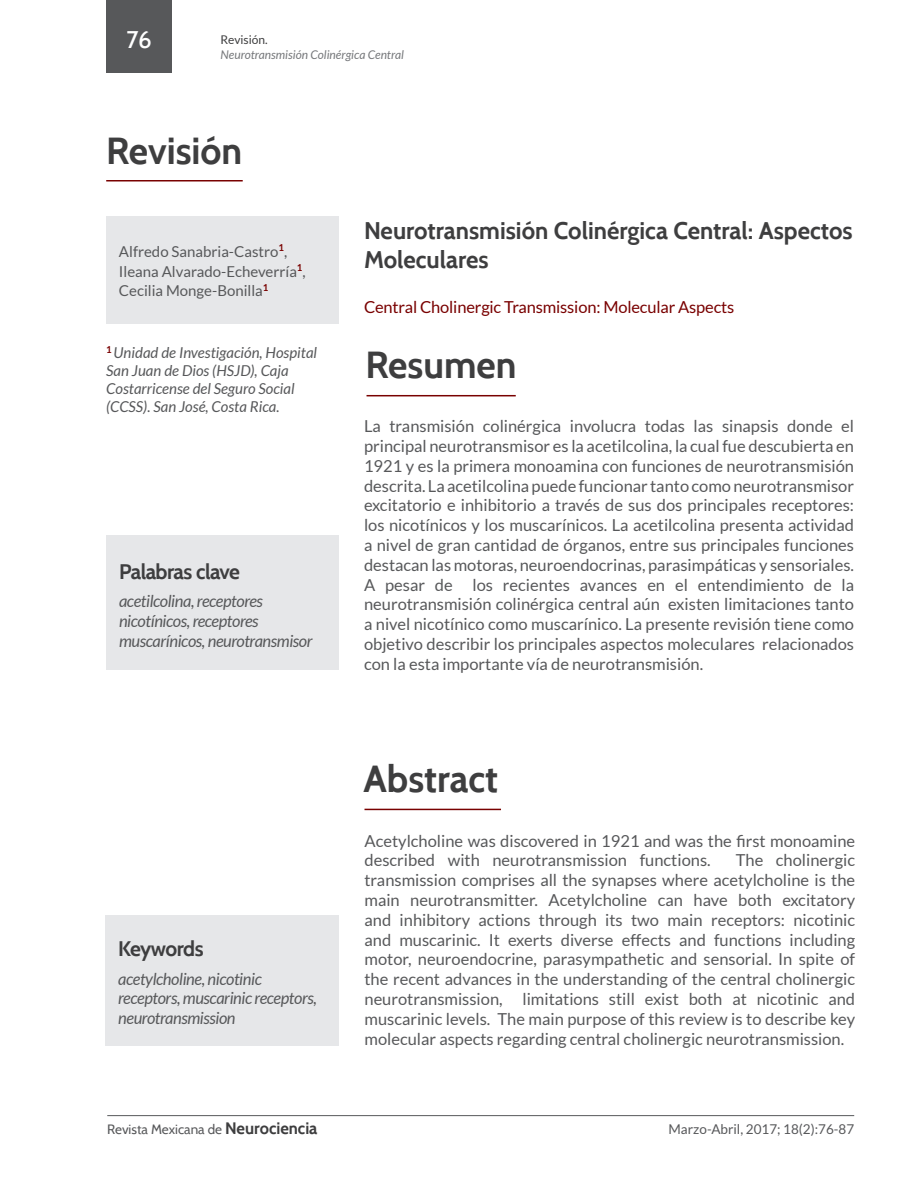
<style>
.page{position:relative;width:918px;height:1188px;background:#fff}
.page>*{position:absolute;margin:0;border:0;box-sizing:border-box;transform-origin:0 0}
.t1{font:700 37.5px "Cabin";color:#3e3e3f}
.t2{font:700 24px/28.8px "Cabin";color:#3e3e3f}
.t3{font:500 24px "Cabin";color:#fff}
.t4{font:700 21px "Cabin";letter-spacing:-.025em;color:#3e3e3f}
.t5{font:16.5px/19.8px "Lato";color:#57585a;text-align:justify}
.t6{font:italic 16.5px/19.8px "Lato";letter-spacing:-.025em;color:#57585a}
.t7{font:16.5px "Lato";letter-spacing:-.01em;color:#790100}
.t8{font:italic 15px/18px "Lato";color:#57585a}
.Paragraph_Style_1{font:15px/19.8px "Lato";color:#57585a}
.t9{font:13.5px "Cabin";color:#57585a}
.t10{font:13.5px "Lato";color:#57585a}
.t11{font:italic 12px "Lato";color:#76787b}
.t12{font:12px "Lato";color:#3e3e3f}
.s1{font-weight:700;font-size:16.5px;color:#3e3e3f}
</style>
<div class="page">
<hr style="left:107px;top:1115px;width:747px;height:1px;background:#57585a">
<div style="left:107px;top:0;width:65px;height:72px;background:#57585a"></div>
<hr style="left:106px;top:180px;width:137px;height:2px;background:#790100">
<div style="left:106px;top:216px;width:233px;height:108px;background:#e6e7e9"></div>
<hr style="left:367px;top:395px;width:149px;height:1px;background:#790100">
<div style="left:106px;top:535px;width:233px;height:135px;background:#e6e7e9"></div>
<hr style="left:365px;top:809px;width:136px;height:1px;background:#790100">
<div style="left:105px;top:915px;width:234px;height:131px;background:#e6e7e9"></div>
<p class="t3" style="left:127px;top:25px;width:27px">76</p>
<p class="t12" style="left:221px;top:33px;width:49px">Revisión.</p>
<p class="t11" style="left:221px;top:48px;width:185px">Neurotransmisión Colinérgica Central</p>
<p class="t1" style="left:106px;top:128px;width:138px">Revisión</p>
<p class="Paragraph_Style_1" style="left:119px;top:241px;width:188px">Alfredo Sanabria-Castro<sup>1</sup>,<br>Ileana Alvarado-Echeverría<sup>1</sup>,<br>Cecilia Monge-Bonilla<sup>1</sup></p>
<p class="t8" style="left:106px;top:344px;width:212px"><sup>1</sup> Unidad de Investigación, Hospital<br>San Juan de Dios (HSJD), Caja<br>Costarricense del Seguro Social (CCSS). San José, Costa Rica.</p>
<p class="t4" style="left:119px;top:559px;width:123px">Palabras clave</p>
<p class="t6" style="left:119px;top:592px;width:195px">acetilcolina, receptores nicotínicos, receptores muscarínicos, neurotransmisor</p>
<p class="t4" style="left:118px;top:936px;width:87px">Keywords</p>
<p class="t6" style="left:118px;top:969px;width:200px">acetylcholine, nicotinic receptors, muscarinic receptors, neurotransmission</p>
<p class="t9" style="left:107px;top:1121px;width:212px">Revista Mexicana de <span class="s1">Neurociencia</span></p>
<p class="t2" style="left:364px;top:216px;width:490px">Neurotransmisión Colinérgica Central: Aspectos<br>Moleculares</p>
<p class="t7" style="left:364px;top:298px;width:372px">Central Cholinergic Transmission: Molecular Aspects</p>
<p class="t1" style="left:366px;top:343px;width:153px">Resumen</p>
<p class="t5" style="left:364px;top:416px;width:492px">La transmisión colinérgica involucra todas las sinapsis donde el principal neurotransmisor es la acetilcolina, la cual fue descubierta en 1921 y es la primera monoamina con funciones de neurotransmisión descrita. La acetilcolina puede funcionar tanto como neurotransmisor excitatorio e inhibitorio a través de sus dos principales receptores: los nicotínicos y los muscarínicos. La acetilcolina presenta actividad a nivel de gran cantidad de órganos, entre sus principales funciones destacan las motoras, neuroendocrinas, parasimpáticas y sensoriales.<br>A pesar de los recientes avances en el entendimiento de la neurotransmisión colinérgica central aún existen limitaciones tanto a nivel nicotínico como muscarínico. La presente revisión tiene como objetivo describir los principales aspectos moleculares relacionados con la esta importante vía de neurotransmisión.</p>
<p class="t1" style="left:364px;top:756px;width:136px">Abstract</p>
<p class="t5" style="left:365px;top:831px;width:492px">Acetylcholine was discovered in 1921 and was the first monoamine described with neurotransmission functions.</p>
<p class="t5" style="left:365px;top:851px;width:492px;text-indent:371px">The cholinergic transmission comprises all the synapses where acetylcholine is the main neurotransmitter. Acetylcholine can have both excitatory and inhibitory actions through its two main receptors: nicotinic and muscarinic. It exerts diverse effects and functions including motor, neuroendocrine, parasympathetic and sensorial. In spite of the recent advances in the understanding of the central cholinergic neurotransmission, limitations still exist both at nicotinic and muscarinic levels. The main purpose of this review is to describe key molecular aspects regarding central cholinergic neurotransmission.</p>
<p class="t10" style="left:669px;top:1122px;width:187px">Marzo-Abril, 2017; 18(2):76-87</p>
</div>
